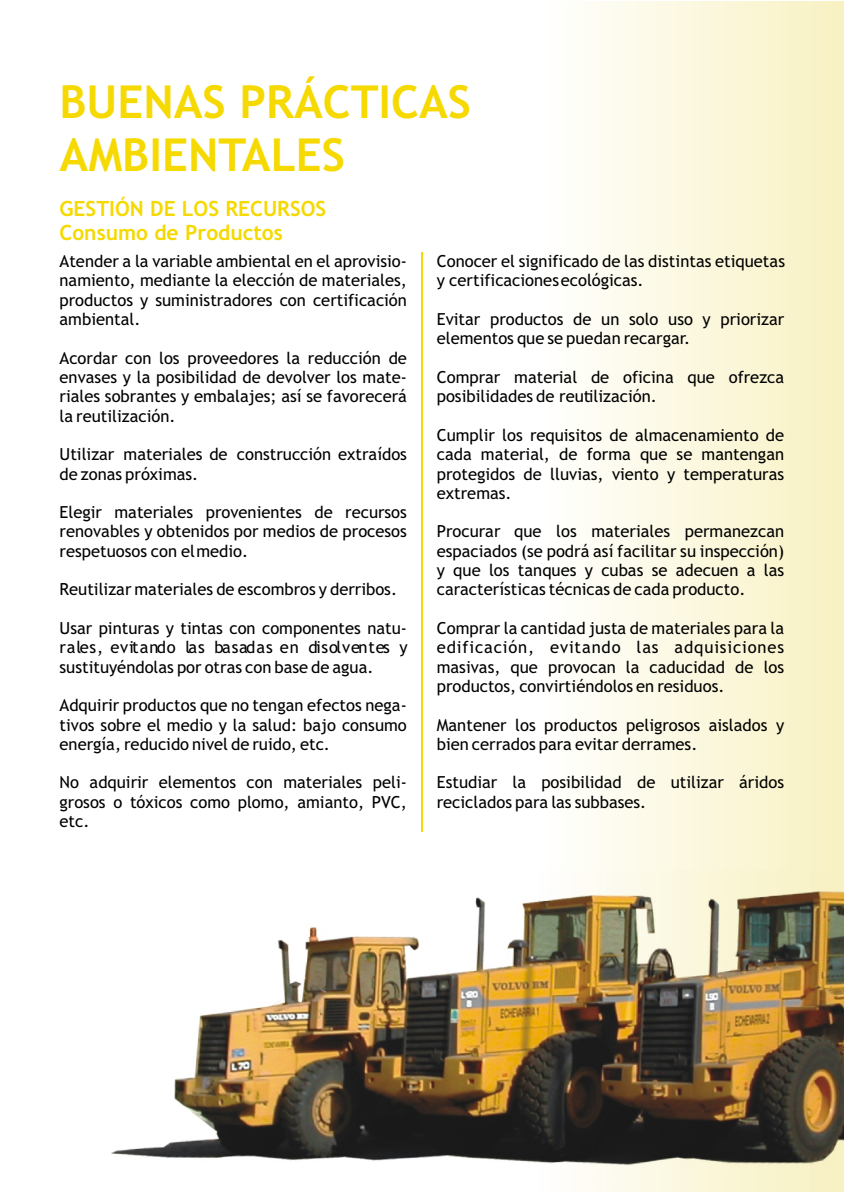
<style>
.page{position:relative;width:844px;height:1192px;background:#fff}
.page>*{position:absolute;margin:0;border:0;box-sizing:border-box;transform-origin:0 0}
.t1{font:700 45.5px/52.9px "Trebuchet MS";color:#f5d900}
.t2{font:700 21px/24.3px "Trebuchet MS";color:#f5d900}
.t3{font:16.62px/19.2px "Trebuchet MS";color:#000}
.t4{font:16.62px "Trebuchet MS";letter-spacing:.05em;color:#000}
</style>
<div class="page">
<div style="left:539px;top:1px;width:304px;height:1191px;background:linear-gradient(to right,#fff,#f8f1c3)"></div>
<hr style="left:421px;top:252px;width:1px;height:579px;background:#f5d900">
<img style="left:111px;top:870px;width:732px;height:322px">
<h1 class="t1" style="left:60px;top:80px;width:413px">BUENAS PRÁCTICAS<br>AMBIENTALES</h1>
<p class="t2" style="left:60px;top:198px;width:268px">GESTIÓN DE LOS RECURSOS<br>Consumo de Productos</p>
<p class="t3" style="left:60px;top:253px;width:349px">Atender a la variable ambiental en el aprovisio-</p>
<p class="t3" style="left:437px;top:253px;width:350px">Conocer el significado de las distintas etiquetas</p>
<p class="t3" style="left:60px;top:272px;width:349px">namiento, mediante la elección de materiales,</p>
<p class="t3" style="left:437px;top:272px;width:208px">y certificaciones ecológicas.</p>
<p class="t3" style="left:60px;top:292px;width:349px">productos y suministradores con certificación ambiental.</p>
<p class="t3" style="left:437px;top:311px;width:349px">Evitar productos de un solo uso y priorizar elementos que se puedan recargar.</p>
<p class="t3" style="left:60px;top:350px;width:349px">Acordar con los proveedores la reducción de envases y la posibilidad de devolver los mate-</p>
<p class="t3" style="left:437px;top:369px;width:349px">Comprar material de oficina que ofrezca</p>
<p class="t3" style="left:60px;top:388px;width:349px">riales sobrantes y embalajes; así se favorecerá</p>
<p class="t3" style="left:437px;top:388px;width:221px">posibilidades de reutilización.</p>
<p class="t3" style="left:60px;top:408px;width:117px">la reutilización.</p>
<p class="t3" style="left:437px;top:427px;width:349px">Cumplir los requisitos de almacenamiento de</p>
<p class="t3" style="left:60px;top:446px;width:349px">Utilizar materiales de construcción extraídos</p>
<p class="t3" style="left:437px;top:446px;width:349px">cada material, de forma que se mantengan</p>
<p class="t3" style="left:60px;top:465px;width:140px">de zonas próximas.</p>
<p class="t3" style="left:437px;top:465px;width:349px">protegidos de lluvias, viento y temperaturas extremas.</p>
<p class="t3" style="left:60px;top:504px;width:349px">Elegir materiales provenientes de recursos renovables y obtenidos por medios de procesos</p>
<p class="t3" style="left:437px;top:523px;width:349px">Procurar que los materiales permanezcan</p>
<p class="t3" style="left:60px;top:543px;width:190px">respetuosos con el medio.</p>
<p class="t3" style="left:437px;top:543px;width:349px">espaciados (se podrá así facilitar su inspección) y que los tanques y cubas se adecuen a las</p>
<p class="t3" style="left:60px;top:581px;width:339px">Reutilizar materiales de escombros y derribos.</p>
<p class="t3" style="left:437px;top:581px;width:310px">características técnicas de cada producto.</p>
<p class="t3" style="left:60px;top:620px;width:349px">Usar pinturas y tintas con componentes natu-</p>
<p class="t3" style="left:437px;top:620px;width:349px">Comprar la cantidad justa de materiales para la</p>
<p class="t4" style="left:60px;top:641px;width:350px">rales, evitando las basadas en disolventes y</p>
<p class="t4" style="left:437px;top:641px;width:349px">edificación, evitando las adquisiciones</p>
<p class="t3" style="left:60px;top:658px;width:315px">sustituyéndolas por otras con base de agua.</p>
<p class="t3" style="left:437px;top:658px;width:349px">masivas, que provocan la caducidad de los productos, convirtiéndolos en residuos.</p>
<p class="t3" style="left:60px;top:697px;width:349px">Adquirir productos que no tengan efectos nega&shy;tivos sobre el medio y la salud: bajo consumo</p>
<p class="t3" style="left:437px;top:716px;width:349px">Mantener los productos peligrosos aislados y</p>
<p class="t3" style="left:60px;top:736px;width:272px">energía, reducido nivel de ruido, etc.</p>
<p class="t3" style="left:437px;top:736px;width:262px">bien cerrados para evitar derrames.</p>
<p class="t3" style="left:60px;top:774px;width:349px">No adquirir elementos con materiales peli-</p>
<p class="t3" style="left:437px;top:774px;width:349px">Estudiar la posibilidad de utilizar áridos</p>
<p class="t3" style="left:60px;top:794px;width:349px">grosos o tóxicos como plomo, amianto, PVC,</p>
<p class="t3" style="left:437px;top:794px;width:211px">reciclados para las subbases.</p>
<p class="t3" style="left:60px;top:813px;width:31px">etc.</p>
</div>
